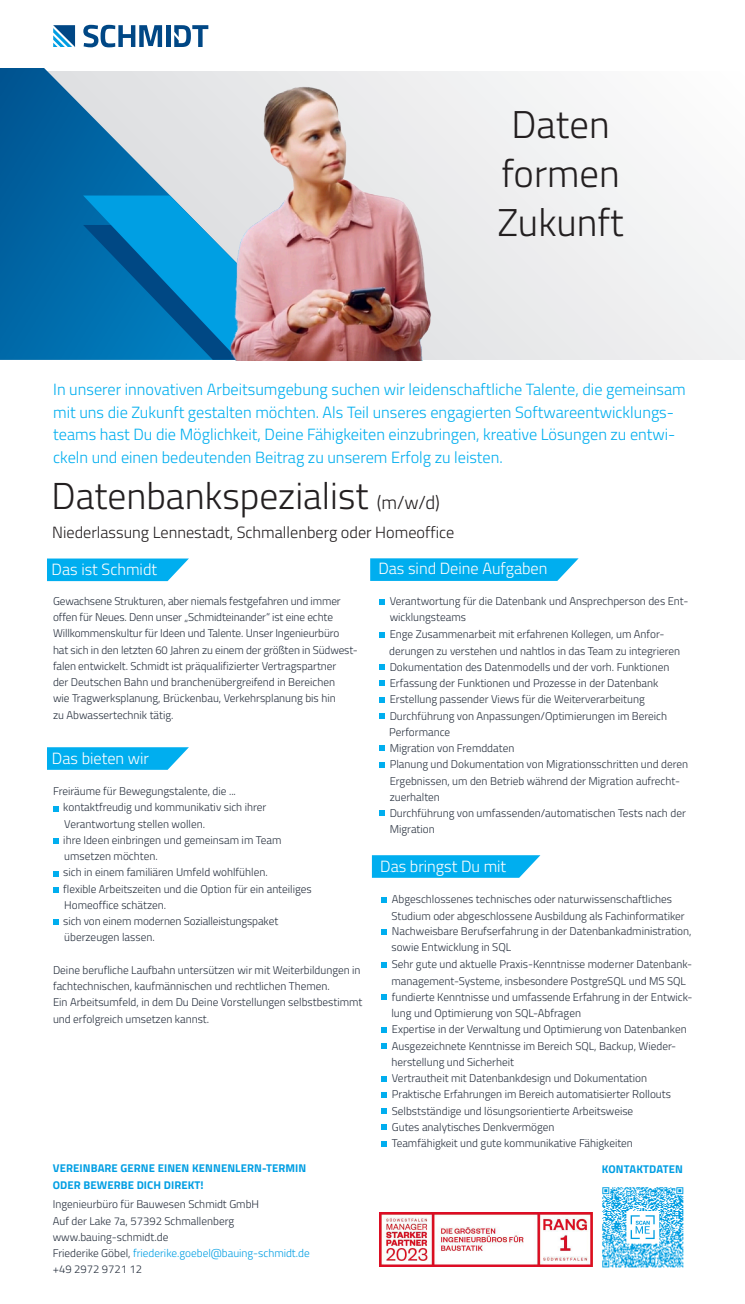
<style>
.page{position:relative;width:745px;height:1304px;background:#fff}
.page>*{position:absolute;margin:0;border:0;box-sizing:border-box;transform-origin:0 0}
.t1{font:300 38.75px "Titillium Web";color:#231f20}
.t2{font:300 37.5px "Titillium Web";color:#231f20}
.t3{font:300 16.25px/22.5px "Titillium Web";color:#00aeef}
.t4{font:300 16.25px "Titillium Web";color:#fff}
.t5{font:300 16.25px "Titillium Web";color:#231f20}
.t6{font:300 11.25px/16.2px "Titillium Web";color:#27303e}
.t7{font:700 11.25px/16.2px "Titillium Web";letter-spacing:.01em;color:#009ee3}
.t8{font:300 11.25px/16.2px "Titillium Web";color:#009ee3}
.s1{font-size:18.75px}
.s2{color:#27303e}
</style>
<div class="page">
<div style="left:0;top:71px;width:744px;height:289px;background:#f1f2f3"></div>
<svg style="left:83px;top:25px;width:79px;height:22px"></svg>
<hr style="left:166px;top:25px;width:4px;height:22px;background:#004785">
<svg style="left:53px;top:25px;width:22px;height:22px"></svg>
<svg style="left:174px;top:25px;width:34px;height:22px"></svg>
<svg style="left:47px;top:747px;width:142px;height:23px;background:#17b5f0"></svg>
<svg style="left:47px;top:558px;width:142px;height:23px;background:#18b5f0"></svg>
<svg style="left:53px;top:806px;width:5px;height:5px"></svg>
<svg style="left:53px;top:839px;width:5px;height:5px"></svg>
<svg style="left:53px;top:871px;width:5px;height:5px"></svg>
<svg style="left:53px;top:887px;width:5px;height:6px"></svg>
<svg style="left:53px;top:920px;width:5px;height:5px"></svg>
<svg style="left:371px;top:855px;width:169px;height:23px;background:#14b4f0"></svg>
<svg style="left:370px;top:558px;width:208px;height:23px;background:#10b3ef"></svg>
<svg style="left:379px;top:599px;width:5px;height:6px"></svg>
<svg style="left:379px;top:632px;width:5px;height:5px"></svg>
<svg style="left:379px;top:664px;width:5px;height:6px"></svg>
<svg style="left:379px;top:681px;width:5px;height:5px"></svg>
<svg style="left:379px;top:697px;width:5px;height:5px"></svg>
<svg style="left:379px;top:713px;width:5px;height:6px"></svg>
<svg style="left:379px;top:746px;width:5px;height:5px"></svg>
<svg style="left:379px;top:762px;width:5px;height:5px"></svg>
<svg style="left:379px;top:811px;width:5px;height:5px"></svg>
<svg style="left:381px;top:897px;width:5px;height:5px"></svg>
<svg style="left:381px;top:930px;width:5px;height:5px"></svg>
<svg style="left:381px;top:962px;width:5px;height:5px"></svg>
<svg style="left:381px;top:995px;width:5px;height:5px"></svg>
<svg style="left:381px;top:1027px;width:5px;height:5px"></svg>
<svg style="left:381px;top:1043px;width:5px;height:6px"></svg>
<svg style="left:381px;top:1076px;width:5px;height:5px"></svg>
<svg style="left:381px;top:1092px;width:5px;height:5px"></svg>
<svg style="left:381px;top:1108px;width:5px;height:6px"></svg>
<svg style="left:381px;top:1125px;width:5px;height:5px"></svg>
<svg style="left:381px;top:1141px;width:5px;height:5px"></svg>
<img style="left:379px;top:1213px;width:213px;height:54px">
<img style="left:602px;top:1187px;width:82px;height:81px">
<svg style="left:0;top:68px;width:200px;height:292px"></svg>
<svg style="left:83px;top:196px;width:117px;height:164px;background:#057fbe"></svg>
<img style="left:200px;top:71px;width:285px;height:289px">
<p class="t1" style="left:511px;top:96px;width:99px">Daten</p>
<p class="t1" style="left:501px;top:145px;width:120px">formen</p>
<p class="t1" style="left:497px;top:194px;width:127px">Zukunft</p>
<p class="t3" style="left:53px;top:377px;width:633px">In unserer innovativen Arbeitsumgebung suchen wir leidenschaftliche Talente, die gemeinsam mit uns die Zukunft gestalten möchten. Als Teil unseres engagierten Softwareentwicklungs&shy;teams hast Du die Möglichkeit, Deine Fähigkeiten einzubringen, kreative Lösungen zu entwi&shy;ckeln und einen bedeutenden Beitrag zu unserem Erfolg zu leisten.</p>
<p class="t2" style="left:51px;top:469px;width:390px">Datenbankspezialist <span class="s1">(m/w/d)</span></p>
<p class="t5" style="left:52px;top:520px;width:403px">Niederlassung Lennestadt, Schmallenberg oder Homeoffice</p>
<p class="t4" style="left:52px;top:557px;width:107px">Das ist Schmidt</p>
<p class="t6" style="left:53px;top:592px;width:289px">Gewachsene Strukturen, aber niemals festgefahren und immer offen für Neues. Denn unser „Schmidteinander“ ist eine echte</p>
<p class="t6" style="left:53px;top:625px;width:287px">Willkommenskultur für Ideen und Talente. Unser Ingenieurbüro</p>
<p class="t6" style="left:53px;top:641px;width:306px">hat sich in den letzten 60 Jahren zu einem der größten in Südwest&shy;falen entwickelt. Schmidt ist präqualifizierter Vertragspartner</p>
<p class="t6" style="left:53px;top:673px;width:283px">der Deutschen Bahn und branchenübergreifend in Bereichen</p>
<p class="t6" style="left:53px;top:690px;width:284px">wie Tragwerksplanung, Brückenbau, Verkehrsplanung bis hin</p>
<p class="t6" style="left:53px;top:706px;width:122px">zu Abwassertechnik tätig.</p>
<p class="t4" style="left:52px;top:747px;width:99px">Das bieten wir</p>
<p class="t6" style="left:53px;top:782px;width:184px">Freiräume für Bewegungstalente, die ...</p>
<p class="t6" style="left:63px;top:799px;width:204px">kontaktfreudig und kommunikativ sich ihrer</p>
<p class="t6" style="left:64px;top:815px;width:142px">Verantwortung stellen wollen.</p>
<p class="t6" style="left:63px;top:831px;width:219px">ihre Ideen einbringen und gemeinsam im Team</p>
<p class="t6" style="left:64px;top:847px;width:95px">umsetzen möchten.</p>
<p class="t6" style="left:63px;top:864px;width:206px">sich in einem familiären Umfeld wohlfühlen.</p>
<p class="t6" style="left:63px;top:880px;width:250px">flexible Arbeitszeiten und die Option für ein anteiliges</p>
<p class="t6" style="left:64px;top:896px;width:103px">Homeoffice schätzen.</p>
<p class="t6" style="left:63px;top:912px;width:216px">sich von einem modernen Sozialleistungspaket</p>
<p class="t6" style="left:64px;top:929px;width:92px">überzeugen lassen.</p>
<p class="t6" style="left:53px;top:961px;width:309px">Deine berufliche Laufbahn untersützen wir mit Weiterbildungen in fachtechnischen, kaufmännischen und rechtlichen Themen.</p>
<p class="t6" style="left:53px;top:994px;width:311px">Ein Arbeitsumfeld, in dem Du Deine Vorstellungen selbstbestimmt und erfolgreich umsetzen kannst.</p>
<p class="t7" style="left:53px;top:1160px;width:255px">VEREINBARE GERNE EINEN KENNENLERN-TERMIN<br>ODER BEWERBE DICH DIREKT!</p>
<p class="t6" style="left:53px;top:1196px;width:208px">Ingenieurbüro für Bauwesen Schmidt GmbH</p>
<p class="t6" style="left:53px;top:1212px;width:183px">Auf der Lake 7a, 57392 Schmallenberg</p>
<p class="t6" style="left:53px;top:1228px;width:117px">www.bauing-schmidt.de</p>
<p class="t8" style="left:53px;top:1244px;width:258px"><span class="s2">Friederike Göbel,</span> friederike.goebel@bauing-schmidt.de <span class="s2">+49 2972 9721 12</span></p>
<p class="t4" style="left:378px;top:557px;width:170px">Das sind Deine Aufgaben</p>
<p class="t6" style="left:389px;top:592px;width:300px">Verantwortung für die Datenbank und Ansprechperson des Ent&shy;wicklungsteams</p>
<p class="t6" style="left:389px;top:626px;width:276px">Enge Zusammenarbeit mit erfahrenen Kollegen, um Anfor-</p>
<p class="t6" style="left:389px;top:642px;width:292px">derungen zu verstehen und nahtlos in das Team zu integrieren</p>
<p class="t6" style="left:389px;top:658px;width:281px">Dokumentation des Datenmodells und der vorh. Funktionen</p>
<p class="t6" style="left:389px;top:674px;width:270px">Erfassung der Funktionen und Prozesse in der Datenbank</p>
<p class="t6" style="left:389px;top:691px;width:256px">Erstellung passender Views für die Weiterverarbeitung</p>
<p class="t6" style="left:389px;top:707px;width:279px">Durchführung von Anpassungen/Optimierungen im Bereich</p>
<p class="t6" style="left:389px;top:723px;width:62px">Performance</p>
<p class="t6" style="left:389px;top:739px;width:126px">Migration von Fremddaten</p>
<p class="t6" style="left:389px;top:756px;width:300px">Planung und Dokumentation von Migrationsschritten und deren<br>Ergebnissen, um den Betrieb während der Migration aufrecht&shy;zuerhalten</p>
<p class="t6" style="left:389px;top:804px;width:297px">Durchführung von umfassenden/automatischen Tests nach der<br>Migration</p>
<p class="t4" style="left:380px;top:855px;width:127px">Das bringst Du mit</p>
<p class="t6" style="left:391px;top:891px;width:282px">Abgeschlossenes technisches oder naturwissenschaftliches</p>
<p class="t6" style="left:391px;top:907px;width:294px">Studium oder abgeschlossene Ausbildung als Fachinformatiker</p>
<p class="t6" style="left:391px;top:922px;width:301px">Nachweisbare Berufserfahrung in der Datenbankadministration,</p>
<p class="t6" style="left:391px;top:939px;width:121px">sowie Entwicklung in SQL</p>
<p class="t6" style="left:391px;top:956px;width:302px">Sehr gute und aktuelle Praxis-Kenntnisse moderner Datenbank-</p>
<p class="t6" style="left:391px;top:972px;width:296px">management-Systeme, insbesondere PostgreSQL und MS SQL</p>
<p class="t6" style="left:391px;top:988px;width:302px">fundierte Kenntnisse und umfassende Erfahrung in der Entwick-</p>
<p class="t6" style="left:391px;top:1004px;width:191px">lung und Optimierung von SQL-Abfragen</p>
<p class="t6" style="left:391px;top:1021px;width:296px">Expertise in der Verwaltung und Optimierung von Datenbanken</p>
<p class="t6" style="left:391px;top:1037px;width:286px">Ausgezeichnete Kenntnisse im Bereich SQL, Backup, Wieder-</p>
<p class="t6" style="left:391px;top:1053px;width:124px">herstellung und Sicherheit</p>
<p class="t6" style="left:391px;top:1069px;width:256px">Vertrautheit mit Datenbankdesign und Dokumentation</p>
<p class="t6" style="left:391px;top:1086px;width:280px">Praktische Erfahrungen im Bereich automatisierter Rollouts</p>
<p class="t6" style="left:391px;top:1102px;width:243px">Selbstständige und lösungsorientierte Arbeitsweise</p>
<p class="t6" style="left:391px;top:1118px;width:164px">Gutes analytisches Denkvermögen</p>
<p class="t6" style="left:391px;top:1134px;width:242px">Teamfähigkeit und gute kommunikative Fähigkeiten</p>
<p class="t7" style="left:601px;top:1161px;width:83px">KONTAKTDATEN</p>
</div>
